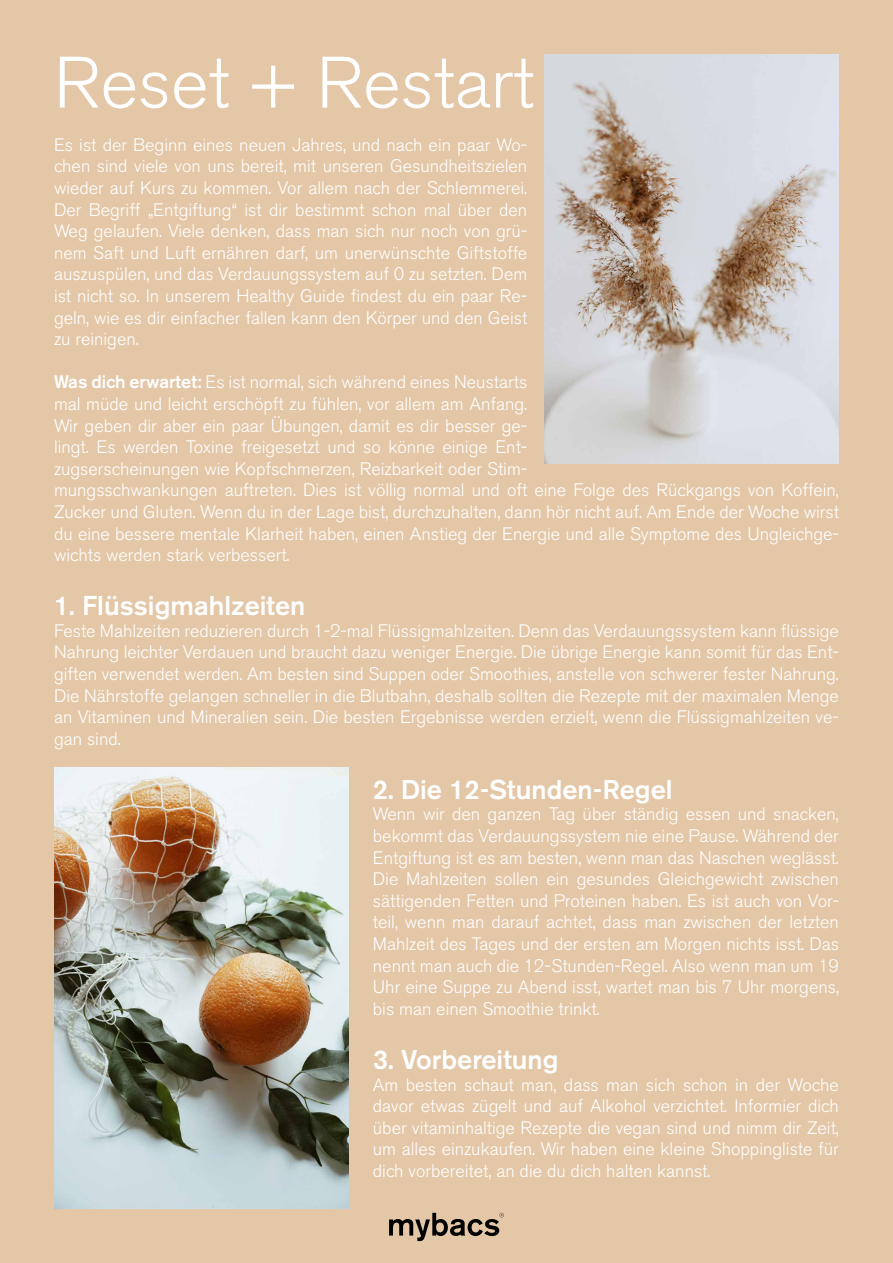
<style>
.page{position:relative;width:893px;height:1263px;background:#e3c7a7}
.page>*{position:absolute;margin:0;border:0;box-sizing:border-box;transform-origin:0 0}
.t1{font:300 72px "Akzidenz Grotesk BE";color:#fff}
.t2{font:500 27px "Akzidenz Grotesk BE";color:#fff}
.t3{font:300 18px/21.6px "Akzidenz Grotesk BE";color:#fff;text-align:justify}
.s1{font-weight:500}
</style>
<div class="page">
<img style="left:545px;top:54px;width:294px;height:409px">
<img style="left:54px;top:767px;width:294px;height:442px">
<svg style="left:389px;top:1213px;width:115px;height:28px"></svg>
<h1 class="t1" style="left:54px;top:42px;width:482px">Reset + Restart</h1>
<p class="t3" style="left:54px;top:134px;width:475px">Es ist der Beginn eines neuen Jahres, und nach ein paar Wo&shy;chen sind viele von uns bereit, mit unseren Gesundheitszielen wieder auf Kurs zu kommen. Vor allem nach der Schlemmerei.<br>Der Begriff „Entgiftung“ ist dir bestimmt schon mal über den Weg gelaufen. Viele denken, dass man sich nur noch von grü&shy;nem Saft und Luft ernähren darf, um unerwünschte Giftstoffe auszuspülen, und das Verdauungssystem auf 0 zu setzten. Dem ist nicht so. In unserem Healthy Guide findest du ein paar Re&shy;geln, wie es dir einfacher fallen kann den Körper und den Geist zu reinigen.</p>
<p class="t3" style="left:54px;top:372px;width:786px;text-align:left"><span class="s1">Was dich erwartet:</span> Es ist normal, sich während eines Neustarts<br>mal müde und leicht erschöpft zu fühlen, vor allem am Anfang.<br>Wir geben dir aber ein paar Übungen, damit es dir besser ge-<br>lingt. Es werden Toxine freigesetzt und so könne einige Ent-<br>zugserscheinungen wie Kopfschmerzen, Reizbarkeit oder Stim-<br>mungsschwankungen auftreten. Dies ist völlig normal und oft eine Folge des Rückgangs von Koffein, Zucker und Gluten. Wenn du in der Lage bist, durchzuhalten, dann hör nicht auf. Am Ende der Woche wirst du eine bessere mentale Klarheit haben, einen Anstieg der Energie und alle Symptome des Ungleichge&shy;wichts werden stark verbessert.</p>
<h2 class="t2" style="left:54px;top:589px;width:253px">1. Flüssigmahlzeiten</h2>
<p class="t3" style="left:54px;top:620px;width:786px">Feste Mahlzeiten reduzieren durch 1-2-mal Flüssigmahlzeiten. Denn das Verdauungssystem kann flüssige Nahrung leichter Verdauen und braucht dazu weniger Energie. Die übrige Energie kann somit für das Ent&shy;giften verwendet werden. Am besten sind Suppen oder Smoothies, anstelle von schwerer fester Nahrung.<br>Die Nährstoffe gelangen schneller in die Blutbahn, deshalb sollten die Rezepte mit der maximalen Menge an Vitaminen und Mineralien sein. Die besten Ergebnisse werden erzielt, wenn die Flüssigmahlzeiten ve&shy;gan sind.</p>
<h2 class="t2" style="left:373px;top:773px;width:301px">2. Die 12-Stunden-Regel</h2>
<p class="t3" style="left:373px;top:804px;width:468px">Wenn wir den ganzen Tag über ständig essen und snacken, bekommt das Verdauungssystem nie eine Pause. Während der Entgiftung ist es am besten, wenn man das Naschen weglässt.<br>Die Mahlzeiten sollen ein gesundes Gleichgewicht zwischen sättigenden Fetten und Proteinen haben. Es ist auch von Vor&shy;teil, wenn man darauf achtet, dass man zwischen der letzten Mahlzeit des Tages und der ersten am Morgen nichts isst. Das nennt man auch die 12-Stunden-Regel. Also wenn man um 19<br>Uhr eine Suppe zu Abend isst, wartet man bis 7 Uhr morgens, bis man einen Smoothie trinkt.</p>
<h2 class="t2" style="left:373px;top:1043px;width:187px">3. Vorbereitung</h2>
<p class="t3" style="left:373px;top:1074px;width:468px">Am besten schaut man, dass man sich schon in der Woche davor etwas zügelt und auf Alkohol verzichtet. Informier dich über vitaminhaltige Rezepte die vegan sind und nimm dir Zeit, um alles einzukaufen. Wir haben eine kleine Shoppingliste für dich vorbereitet, an die du dich halten kannst.</p>
</div>
